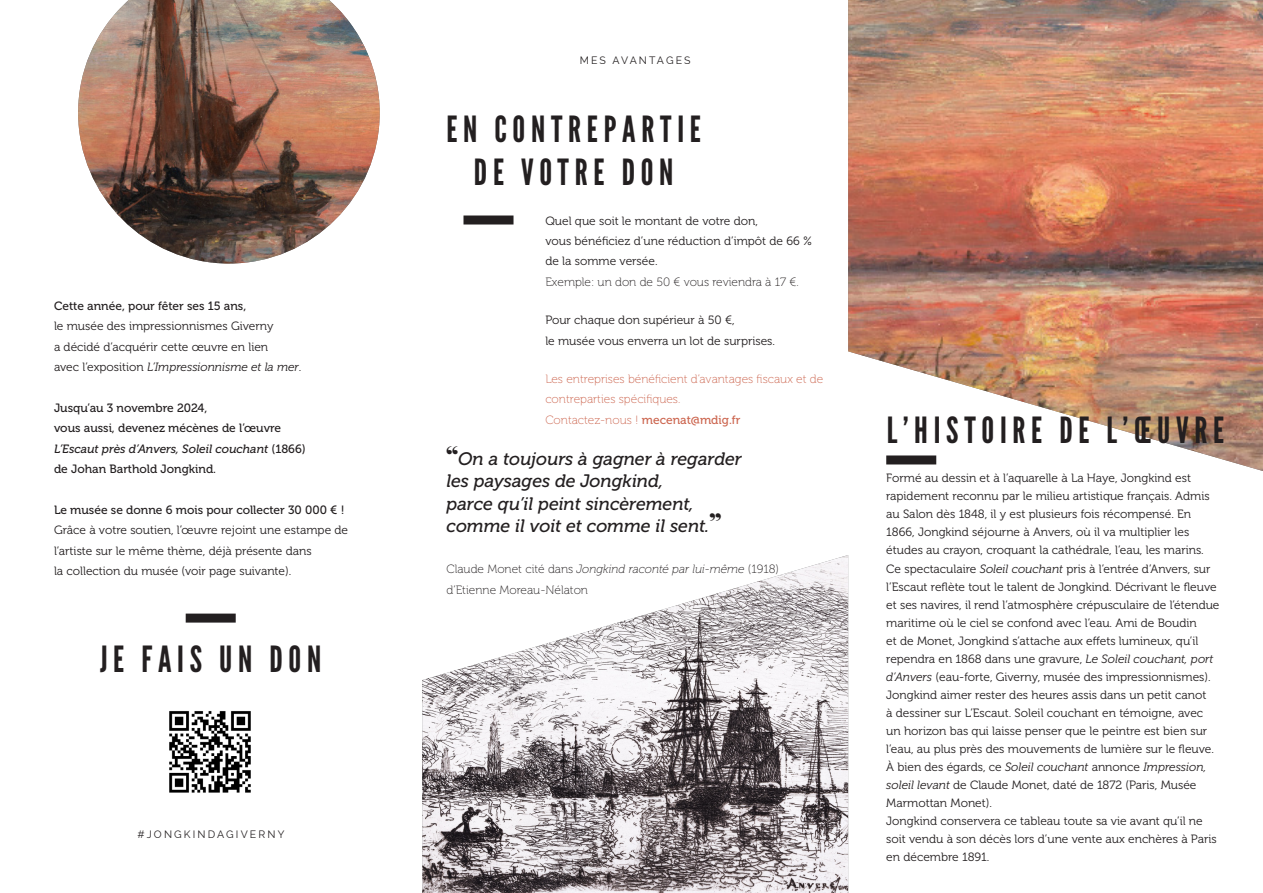
<style>
.page{position:relative;width:1263px;height:893px;background:#fff}
.page>*{position:absolute;margin:0;border:0;box-sizing:border-box;transform-origin:0 0}
.Title_Heading{font:36px "League Gothic";letter-spacing:.16em;color:#231f20}
.Bullet_Points{font:italic 18px "Museo 500";color:#231f20}
.Bullet_Points-2{font:12px/18px "Museo 300";color:#231f20}
.Body_Text{font:12px/20.4px "Museo 300";color:#231f20}
.Bullet_Points-3{font:12px "Museo 500";color:#231f20}
.Body_Text-2{font:12px/20.4px "Museo 100";color:#cc6650}
.Bullet_Points-4{font:12px/20.4px "Museo 100";color:#231f20}
.Bullet_Points-5{font:italic 12px "Museo 300";color:#231f20}
.Bullet_Points-6{font:italic 12px "Museo 500";color:#231f20}
.Body_Text-3{font:12px "Museo 100";color:#231f20}
.Page_Title_Header{font:10.5px "Raleway";letter-spacing:.2em;color:#231f20}
.s1{font-style:normal}
.s2{font-family:"Museo 500"}
.s3{font-family:"Elephant";font-style:normal;font-size:25.5px}
.s4{font-style:italic}
</style>
<div class="page">
<div style="left:186px;top:614px;width:50px;height:9px;background:#231f20"></div>
<div style="left:463px;top:215px;width:50px;height:9px;background:#231f20"></div>
<img style="left:848px;top:0;width:415px;height:471px">
<img style="left:422px;top:555px;width:426px;height:338px">
<img style="left:78px;top:0;width:302px;height:264px">
<img style="left:169px;top:711px;width:82px;height:82px">
<p class="Bullet_Points-3" style="left:54px;top:299px;width:194px">Cette année, pour fêter ses 15 ans,</p>
<p class="Bullet_Points-2" style="left:54px;top:317px;width:221px">le musée des impressionnismes Giverny</p>
<p class="Bullet_Points-2" style="left:54px;top:338px;width:216px">a décidé d’acquérir cette œuvre en lien</p>
<p class="Bullet_Points-5" style="left:54px;top:360px;width:249px"><span class="s1">avec l’exposition</span> L’Impressionnisme et la mer<span class="s1">.</span></p>
<p class="Bullet_Points-3" style="left:54px;top:401px;width:155px">Jusqu’au 3 novembre 2024,</p>
<p class="Bullet_Points-3" style="left:54px;top:421px;width:229px">vous aussi, devenez mécènes de l’œuvre</p>
<p class="Bullet_Points-6" style="left:54px;top:442px;width:253px">L’Escaut près d’Anvers, Soleil couchant <span class="s1">(1866)</span></p>
<p class="Bullet_Points-3" style="left:54px;top:462px;width:164px">de Johan Barthold Jongkind.</p>
<p class="Bullet_Points-3" style="left:54px;top:503px;width:292px">Le musée se donne 6 mois pour collecter 30 000 € !</p>
<p class="Bullet_Points-2" style="left:54px;top:520px;width:296px;line-height:20.4px">Grâce à votre soutien, l’œuvre rejoint une estampe de l’artiste sur le même thème, déjà présente dans</p>
<p class="Bullet_Points-2" style="left:54px;top:562px;width:239px">la collection du musée (voir page suivante).</p>
<p class="Title_Heading" style="left:100px;top:637px;width:223px">JE FAIS UN DON</p>
<p class="Page_Title_Header" style="left:137px;top:828px;width:148px">#JONGKINDAGIVERNY</p>
<p class="Page_Title_Header" style="left:580px;top:54px;width:112px">MES AVANTAGES</p>
<p class="Title_Heading" style="left:446px;top:107px;width:256px">EN CONTREPARTIE</p>
<p class="Title_Heading" style="left:474px;top:151px;width:201px">DE VOTRE DON</p>
<p class="Body_Text" style="left:545px;top:210px;width:214px">Quel que soit le montant de votre don,</p>
<p class="Body_Text" style="left:545px;top:231px;width:268px">vous bénéficiez d’une réduction d’impôt de 66 % de la somme versée.</p>
<p class="Body_Text-3" style="left:545px;top:275px;width:255px">Exemple: un don de 50 € vous reviendra à 17 €.</p>
<p class="Body_Text" style="left:545px;top:310px;width:191px">Pour chaque don supérieur à 50 €,</p>
<p class="Body_Text" style="left:545px;top:330px;width:231px">le musée vous enverra un lot de surprises.</p>
<p class="Body_Text-2" style="left:545px;top:369px;width:279px">Les entreprises bénéficient d’avantages fiscaux et de contreparties spécifiques.</p>
<p class="Body_Text-2" style="left:545px;top:410px;width:197px">Contactez-nous ! <span class="s2">mecenat@mdig.fr</span></p>
<p class="Bullet_Points" style="left:446px;top:449px;width:297px"><span class="s3">“</span>On a toujours à gagner à regarder</p>
<p class="Bullet_Points" style="left:446px;top:471px;width:218px">les paysages de Jongkind,</p>
<p class="Bullet_Points" style="left:446px;top:494px;width:249px">parce qu’il peint sincèrement,</p>
<p class="Bullet_Points" style="left:446px;top:516px;width:276px">comme il voit et comme il sent.<span class="s3">”</span></p>
<p class="Bullet_Points-4" style="left:446px;top:559px;width:334px">Claude Monet cité dans <span class="s4">Jongkind raconté par lui-même</span> (1918) d’Etienne Moreau-Nélaton</p>
<p class="Title_Heading" style="left:887px;top:408px;width:339px">L’HISTOIRE DE L’ŒUVRE</p>
<p class="Bullet_Points-2" style="left:886px;top:470px;width:335px">Formé au dessin et à l’aquarelle à La Haye, Jongkind est rapidement reconnu par le milieu artistique français. Admis au Salon dès 1848, il y est plusieurs fois récompensé. En 1866, Jongkind séjourne à Anvers, où il va multiplier les études au crayon, croquant la cathédrale, l’eau, les marins.<br>Ce spectaculaire <span class="s4">Soleil couchant</span> pris à l’entrée d’Anvers, sur l’Escaut reflète tout le talent de Jongkind. Décrivant le fleuve et ses navires, il rend l’atmosphère crépusculaire de l’étendue maritime où le ciel se confond avec l’eau. Ami de Boudin<br>et de Monet, Jongkind s’attache aux effets lumineux, qu’il rependra en 1868 dans une gravure, <span class="s4">Le Soleil couchant, port d’Anvers</span> (eau-forte, Giverny, musée des impressionnismes).<br>Jongkind aimer rester des heures assis dans un petit canot<br>à dessiner sur L’Escaut. Soleil couchant en témoigne, avec un horizon bas qui laisse penser que le peintre est bien sur l’eau, au plus près des mouvements de lumière sur le fleuve.<br>À bien des égards, ce <span class="s4">Soleil couchant</span> annonce <span class="s4">Impression, soleil levant</span> de Claude Monet, daté de 1872 (Paris, Musée Marmottan Monet).</p>
<p class="Bullet_Points-2" style="left:886px;top:812px;width:332px">Jongkind conservera ce tableau toute sa vie avant qu’il ne soit vendu à son décès lors d’une vente aux enchères à Paris en décembre 1891.</p>
</div>
